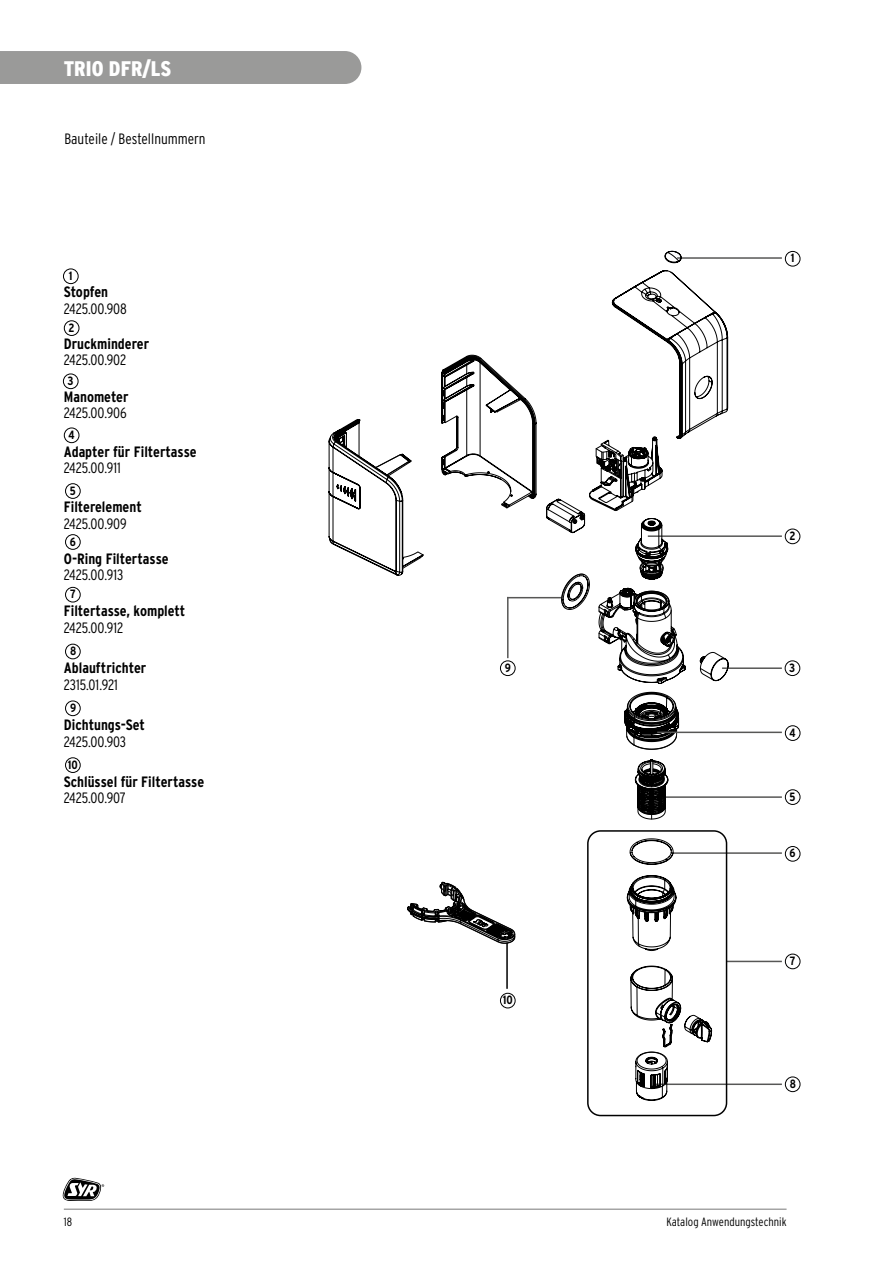
<style>
.page{position:relative;width:893px;height:1263px;background:#fff}
.page>*{position:absolute;margin:0;border:0;box-sizing:border-box;transform-origin:0 0}
.t1{font:900 condensed 21px "Interstate";color:#fff}
.t2{font:700 condensed 15px "Interstate";color:#000}
.t3{font:300 condensed 15px "Interstate";color:#000}
.t4{font:300 condensed 12px "Interstate";color:#000}
.t5{font:700 condensed 12px "Interstate";color:#000}
</style>
<div class="page">
<hr style="left:677px;top:257px;width:105px;height:2px;background:#575756">
<hr style="left:648px;top:535px;width:134px;height:2px;background:#575756">
<hr style="left:671px;top:852px;width:111px;height:2px;background:#575756">
<hr style="left:657px;top:796px;width:125px;height:2px;background:#575756">
<hr style="left:722px;top:667px;width:60px;height:2px;background:#575756">
<hr style="left:726px;top:961px;width:56px;height:1px;background:#575756">
<hr style="left:655px;top:1083px;width:127px;height:2px;background:#575756">
<svg style="left:328px;top:354px;width:209px;height:211px"></svg>
<svg style="left:611px;top:270px;width:118px;height:412px"></svg>
<svg style="left:375px;top:436px;width:337px;height:679px"></svg>
<div style="left:587px;top:830px;width:140px;height:286px;border:2px solid #000;border-radius:13px"></div>
<hr style="left:657px;top:732px;width:125px;height:1px;background:#575756">
<hr style="left:506px;top:943px;width:2px;height:46px;background:#000">
<svg style="left:63px;top:1178px;width:41px;height:23px"></svg>
<hr style="left:64px;top:1209px;width:723px;height:1px;background:#000">
<div style="left:0;top:51px;width:361px;height:33px;background:#9a9a99"></div>
<div style="left:63px;top:269px;width:16px;height:15px;border:1px solid #000;border-radius:50%"></div>
<div style="left:785px;top:251px;width:15px;height:15px;border:1px solid #000;border-radius:50%"></div>
<div style="left:64px;top:428px;width:15px;height:15px;border:1px solid #000;border-radius:50%"></div>
<div style="left:785px;top:725px;width:15px;height:16px;border:1px solid #000;border-radius:50%"></div>
<div style="left:64px;top:320px;width:15px;height:16px;border:1px solid #000;border-radius:50%"></div>
<div style="left:785px;top:529px;width:15px;height:15px;border:1px solid #000;border-radius:50%"></div>
<div style="left:63px;top:374px;width:15px;height:15px;border:1px solid #000;border-radius:50%"></div>
<div style="left:785px;top:660px;width:15px;height:16px;border:1px solid #000;border-radius:50%"></div>
<div style="left:65px;top:483px;width:16px;height:16px;border:1px solid #000;border-radius:50%"></div>
<div style="left:785px;top:789px;width:15px;height:16px;border:1px solid #000;border-radius:50%"></div>
<div style="left:65px;top:534px;width:16px;height:16px;border:1px solid #000;border-radius:50%"></div>
<div style="left:785px;top:846px;width:15px;height:15px;border:1px solid #000;border-radius:50%"></div>
<div style="left:65px;top:587px;width:16px;height:15px;border:1px solid #000;border-radius:50%"></div>
<div style="left:785px;top:954px;width:15px;height:15px;border:1px solid #000;border-radius:50%"></div>
<div style="left:65px;top:644px;width:16px;height:15px;border:1px solid #000;border-radius:50%"></div>
<div style="left:785px;top:1076px;width:15px;height:16px;border:1px solid #000;border-radius:50%"></div>
<div style="left:65px;top:701px;width:16px;height:15px;border:1px solid #000;border-radius:50%"></div>
<div style="left:500px;top:660px;width:15px;height:16px;border:1px solid #000;border-radius:50%"></div>
<div style="left:65px;top:757px;width:16px;height:16px;border:1px solid #000;border-radius:50%"></div>
<div style="left:500px;top:993px;width:15px;height:15px;border:1px solid #000;border-radius:50%"></div>
<h1 class="t1" style="left:64px;top:57px;width:109px">TRIO DFR/LS</h1>
<p class="t3" style="left:64px;top:130px;width:143px">Bauteile / Bestellnummern</p>
<p class="t5" style="left:69px;top:268px;width:5px">1</p>
<p class="t2" style="left:64px;top:283px;width:46px">Stopfen</p>
<p class="t3" style="left:64px;top:299px;width:65px">2425.00.908</p>
<p class="t2" style="left:64px;top:334px;width:87px">Druckminderer</p>
<p class="t3" style="left:64px;top:351px;width:64px">2425.00.902</p>
<p class="t2" style="left:64px;top:387px;width:66px">Manometer</p>
<p class="t3" style="left:64px;top:404px;width:65px">2425.00.906</p>
<p class="t2" style="left:64px;top:442px;width:134px">Adapter für Filtertasse</p>
<p class="t3" style="left:64px;top:459px;width:59px">2425.00.911</p>
<p class="t2" style="left:64px;top:498px;width:80px">Filterelement</p>
<p class="t3" style="left:64px;top:514px;width:65px">2425.00.909</p>
<p class="t2" style="left:64px;top:550px;width:106px">O-Ring Filtertasse</p>
<p class="t3" style="left:64px;top:566px;width:61px">2425.00.913</p>
<p class="t2" style="left:64px;top:602px;width:123px">Filtertasse, komplett</p>
<p class="t3" style="left:64px;top:618px;width:61px">2425.00.912</p>
<p class="t2" style="left:64px;top:659px;width:84px">Ablauftrichter</p>
<p class="t3" style="left:64px;top:675px;width:56px">2315.01.921</p>
<p class="t2" style="left:64px;top:716px;width:83px">Dichtungs-Set</p>
<p class="t3" style="left:64px;top:732px;width:64px">2425.00.903</p>
<p class="t2" style="left:64px;top:772px;width:142px">Schlüssel für Filtertasse</p>
<p class="t3" style="left:64px;top:789px;width:64px">2425.00.907</p>
<p class="t5" style="left:68px;top:320px;width:8px">2</p>
<p class="t5" style="left:68px;top:373px;width:8px">3</p>
<p class="t5" style="left:68px;top:427px;width:8px">4</p>
<p class="t5" style="left:70px;top:483px;width:7px">5</p>
<p class="t5" style="left:70px;top:534px;width:8px">6</p>
<p class="t5" style="left:70px;top:587px;width:7px">7</p>
<p class="t5" style="left:70px;top:644px;width:8px">8</p>
<p class="t5" style="left:70px;top:700px;width:8px">9</p>
<p class="t5" style="left:68px;top:757px;width:12px">10</p>
<p class="t5" style="left:505px;top:660px;width:8px">9</p>
<p class="t5" style="left:503px;top:993px;width:12px">10</p>
<p class="t5" style="left:791px;top:251px;width:5px">1</p>
<p class="t5" style="left:789px;top:528px;width:8px">2</p>
<p class="t5" style="left:789px;top:660px;width:8px">3</p>
<p class="t5" style="left:789px;top:725px;width:8px">4</p>
<p class="t5" style="left:790px;top:789px;width:7px">5</p>
<p class="t5" style="left:789px;top:846px;width:8px">6</p>
<p class="t5" style="left:790px;top:953px;width:7px">7</p>
<p class="t5" style="left:790px;top:1076px;width:8px">8</p>
<p class="t4" style="left:64px;top:1215px;width:10px">18</p>
<p class="t4" style="left:666px;top:1215px;width:122px">Katalog Anwendungstechnik</p>
</div>
